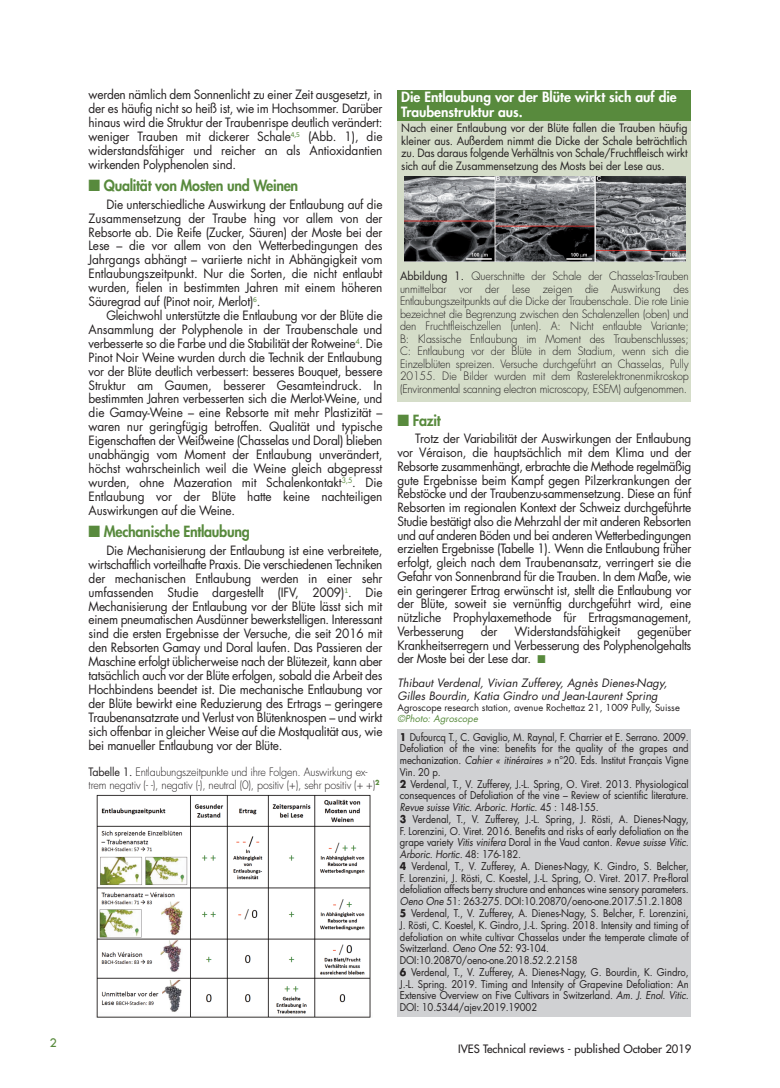
<style>
.page{position:relative;width:780px;height:1088px;background:#fff}
.page>*{position:absolute;margin:0;border:0;box-sizing:border-box;transform-origin:0 0}
.t1{font:800 15px "Futura";letter-spacing:-.02em;color:#588a3d;scale:.95 1}
.t2{font:800 13.75px/15px "Futura";color:#fff}
.t3{font:13.75px "Tw Cen";color:#588a3d}
.t4{font:12.5px/13.9px "Futura";letter-spacing:-.02em;color:#231f20;text-align:justify;scale:.95 1}
.t5{font:300 11.25px/12.5px "Futura";letter-spacing:-.015em;color:#231f20;text-align:justify;scale:.95 1}
.t6{font:11.25px/12.5px "Futura";letter-spacing:-.015em;color:#231f20;text-align:justify;scale:.95 1}
.t7{font:italic 11.25px/12.5px "Futura";letter-spacing:.005em;color:#231f20}
.t8{font:11.25px "Futura";color:#231f20}
.t9{font:10.5px/11.8px "Futura";letter-spacing:-.015em;color:#231f20;scale:.91 1}
.t10{font:9.38px "Futura";color:#231f20}
.t11{font:italic 9.38px "Futura";letter-spacing:.005em;color:#588a3d}
.s1{font-weight:400}
.s2{color:#588a3d}
.s3{font-weight:700}
.s4{font-style:italic}
</style>
<div class="page">
<div style="left:397px;top:119px;width:294px;height:283px;background:#d5ddc9"></div>
<div style="left:397px;top:90px;width:294px;height:31px;background:#588a3d"></div>
<div style="left:397px;top:754px;width:294px;height:263px;background:#d0d1d3"></div>
<div style="left:397px;top:728px;width:294px;height:26px;background:#d0d1d3"></div>
<img style="left:404px;top:177px;width:281px;height:84px">
<img style="left:96px;top:795px;width:275px;height:223px">
<p class="t3" style="left:49px;top:1034px;width:9px">2</p>
<p class="t4" style="left:89px;top:88px;width:311px">werden nämlich dem Sonnenlicht zu einer Zeit ausgesetzt, in der es häufig nicht so heiß ist, wie im Hochsommer. Darüber hinaus wird die Struktur der Traubenrispe deutlich verändert: weniger Trauben mit dickerer Schale<sup>4,5</sup> (Abb. 1), die widerstandsfähiger und reicher an als Antioxidantien wirkenden Polyphenolen sind.</p>
<p class="t1" style="left:89px;top:179px;width:222px">■ Qualität von Mosten und Weinen</p>
<p class="t4" style="left:89px;top:198px;width:311px;text-indent:18px">Die unterschiedliche Auswirkung der Entlaubung auf die Zusammensetzung der Traube hing vor allem von der Rebsorte ab. Die Reife (Zucker, Säuren) der Moste bei der Lese – die vor allem von den Wetterbedingungen des Jahrgangs abhängt – variierte nicht in Abhängigkeit vom Entlaubungszeitpunkt. Nur die Sorten, die nicht entlaubt wurden, fielen in bestimmten Jahren mit einem höheren Säuregrad auf (Pinot noir, Merlot)<sup>6</sup>.</p>
<p class="t4" style="left:89px;top:309px;width:311px;text-indent:18px">Gleichwohl unterstützte die Entlaubung vor der Blüte die Ansammlung der Polyphenole in der Traubenschale und verbesserte so die Farbe und die Stabilität der Rotweine<sup>4</sup>. Die Pinot Noir Weine wurden durch die Technik der Entlaubung vor der Blüte deutlich verbessert: besseres Bouquet, bessere Struktur am Gaumen, besserer Gesamteindruck. In bestimmten Jahren verbesserten sich die Merlot-Weine, und die Gamay-Weine – eine Rebsorte mit mehr Plastizität – waren nur geringfügig betroffen. Qualität und typische Eigenschaften der Weißweine (Chasselas und Doral) blieben unabhängig vom Moment der Entlaubung unverändert, höchst wahrscheinlich weil die Weine gleich abgepresst wurden, ohne Mazeration mit Schalenkontakt<sup>3,5</sup>. Die Entlaubung vor der Blüte hatte keine nachteiligen Auswirkungen auf die Weine.</p>
<p class="t1" style="left:89px;top:525px;width:171px">■ Mechanische Entlaubung</p>
<p class="t4" style="left:89px;top:544px;width:311px;text-indent:18px">Die Mechanisierung der Entlaubung ist eine verbreitete, wirtschaftlich vorteilhafte Praxis. Die verschiedenen Techniken der mechanischen Entlaubung werden in einer sehr umfassenden Studie dargestellt (IFV, 2009)<sup>1</sup>. Die Mechanisierung der Entlaubung vor der Blüte lässt sich mit einem pneumatischen Ausdünner bewerkstelligen. Interessant sind die ersten Ergebnisse der Versuche, die seit 2016 mit den Rebsorten Gamay und Doral laufen. Das Passieren der Maschine erfolgt üblicherweise nach der Blütezeit, kann aber tatsächlich auch vor der Blüte erfolgen, sobald die Arbeit des Hochbindens beendet ist. Die mechanische Entlaubung vor der Blüte bewirkt eine Reduzierung des Ertrags – geringere Traubenansatzrate und Verlust von Blütenknospen – und wirkt sich offenbar in gleicher Weise auf die Mostqualität aus, wie bei manueller Entlaubung vor der Blüte.</p>
<p class="t5" style="left:89px;top:767px;width:308px"><span class="s1">Tabelle 1.</span> Entlaubungszeitpunkte und ihre Folgen. Auswirkung ex&shy;trem negativ (- -), negativ (-), neutral (0), positiv (+), sehr positiv (+ +)<sup>2</sup></p>
<p class="t2" style="left:401px;top:90px;width:277px">Die Entlaubung vor der Blüte wirkt sich auf die<br>Traubenstruktur aus.</p>
<p class="t6" style="left:401px;top:123px;width:303px">Nach einer Entlaubung vor der Blüte fallen die Trauben häufig kleiner aus. Außerdem nimmt die Dicke der Schale beträchtlich zu. Das daraus folgende Verhältnis von Schale/Fruchtfleisch wirkt sich auf die Zusammensetzung des Mosts bei der Lese aus.</p>
<p class="t5" style="left:400px;top:271px;width:305px"><span class="s1">Abbildung 1.</span> Querschnitte der Schale der Chasselas-Trauben unmittelbar vor der Lese zeigen die Auswirkung des Entlaubungszeitpunkts auf die Dicke der Traubenschale. Die rote Linie bezeichnet die Begrenzung zwischen den Schalenzellen (oben) und den Fruchtfleischzellen (unten). A: Nicht entlaubte Variante; B: Klassische Entlaubung im Moment des Traubenschlusses; C: Entlaubung vor der Blüte in dem Stadium, wenn sich die Einzelblüten spreizen. Versuche durchgeführt an Chasselas, Pully 20155. Die Bilder wurden mit dem Rasterelektronenmikroskop (Environmental scanning electron microscopy, ESEM) aufgenommen.</p>
<p class="t1" style="left:397px;top:413px;width:47px">■ Fazit</p>
<p class="t4" style="left:397px;top:433px;width:311px;text-indent:18px">Trotz der Variabilität der Auswirkungen der Entlaubung vor Véraison, die hauptsächlich mit dem Klima und der Rebsorte zusammenhängt, erbrachte die Methode regelmäßig gute Ergebnisse beim Kampf gegen Pilzerkrankungen der Rebstöcke und der Traubenzu-sammensetzung. Diese an fünf Rebsorten im regionalen Kontext der Schweiz durchgeführte Studie bestätigt also die Mehrzahl der mit anderen Rebsorten und auf anderen Böden und bei anderen Wetterbedingungen erzielten Ergebnisse (Tabelle 1). Wenn die Entlaubung früher erfolgt, gleich nach dem Traubenansatz, verringert sie die Gefahr von Sonnenbrand für die Trauben. In dem Maße, wie ein geringerer Ertrag erwünscht ist, stellt die Entlaubung vor der Blüte, soweit sie vernünftig durchgeführt wird, eine nützliche Prophylaxemethode für Ertragsmanagement, Verbesserung</p>
<p class="t4" style="left:481px;top:625px;width:19px">der</p>
<p class="t4" style="left:514px;top:625px;width:113px">Widerstandsfähigkeit</p>
<p class="t4" style="left:397px;top:625px;width:311px;text-indent:240px">gegenüber Krankheitserregern und Verbesserung des Polyphenolgehalts der Moste bei der Lese dar. <span class="s2">■</span></p>
<p class="t7" style="left:397px;top:678px;width:271px">Thibaut Verdenal, Vivian Zufferey, Agnès Dienes-Nagy,<br>Gilles Bourdin, Katia Gindro und Jean-Laurent Spring</p>
<p class="t10" style="left:397px;top:703px;width:284px">Agroscope research station, avenue Rochettaz 21, 1009 Pully, Suisse</p>
<p class="t11" style="left:397px;top:714px;width:82px">©Photo: Agroscope</p>
<p class="t9" style="left:400px;top:732px;width:319px"><span class="s3">1</span> Dufourcq T., C. Gaviglio, M. Raynal, F. Charrier et E. Serrano. 2009.<br>Defoliation of the vine: benefits for the quality of the grapes and mechanization. <span class="s4">Cahier « itinéraires »</span> n°20. Eds. Institut Français Vigne Vin. 20 p.<br><span class="s3">2</span> Verdenal, T., V. Zufferey, J.-L. Spring, O. Viret. 2013. Physiological consequences of Defoliation of the vine – Review of scientific literature.<br><span class="s4">Revue suisse Vitic. Arboric. Hortic.</span> 45 : 148-155.<br><span class="s3">3</span> Verdenal, T., V. Zufferey, J.-L. Spring, J. Rösti, A. Dienes-Nagy, F. Lorenzini, O. Viret. 2016. Benefits and risks of early defoliation on the grape variety <span class="s4">Vitis vinifera</span> Doral in the Vaud canton. <span class="s4">Revue suisse Vitic.<br>Arboric. Hortic.</span> 48: 176-182.<br><span class="s3">4</span> Verdenal, T., V. Zufferey, A. Dienes-Nagy, K. Gindro, S. Belcher, F. Lorenzini, J. Rösti, C. Koestel, J.-L. Spring, O. Viret. 2017. Pre-floral defoliation affects berry structure and enhances wine sensory parameters.<br><span class="s4">Oeno One</span> 51: 263-275. DOI:10.20870/oeno-one.2017.51.2.1808<br><span class="s3">5</span> Verdenal, T., V. Zufferey, A. Dienes-Nagy, S. Belcher, F. Lorenzini, J. Rösti, C. Koestel, K. Gindro, J.-L. Spring. 2018. Intensity and timing of defoliation on white cultivar Chasselas under the temperate climate of Switzerland. <span class="s4">Oeno One</span> 52: 93-104.<br>DOI:10.20870/oeno-one.2018.52.2.2158<br><span class="s3">6</span> Verdenal, T., V. Zufferey, A. Dienes-Nagy, G. Bourdin, K. Gindro, J.-L. Spring. 2019. Timing and Intensity of Grapevine Defoliation: An Extensive Overview on Five Cultivars in Switzerland. <span class="s4">Am. J. Enol. Vitic.<br></span>DOI: 10.5344/ajev.2019.19002</p>
<p class="t8" style="left:458px;top:1043px;width:235px">IVES Technical reviews - published October 2019</p>
</div>
